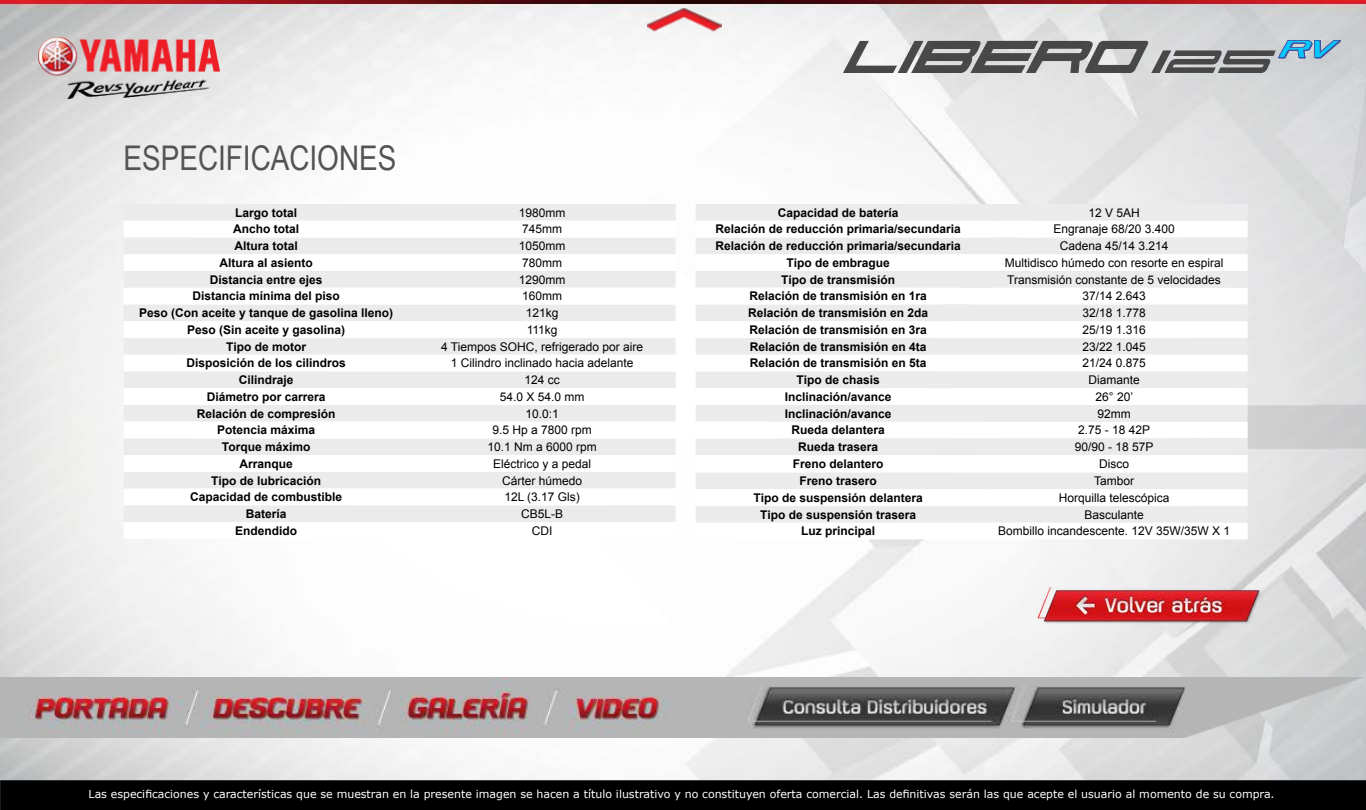
<style>
.page{position:relative;width:1366px;height:810px;background:#fff}
.page>*{position:absolute;margin:0;border:0;box-sizing:border-box;transform-origin:0 0}
.t1{font:34px "Arial Narrow";color:#535356}
.t2{font:700 12px "Arial";color:#000}
.t3{font:12px "Arial";color:#000}
.t4{font:11px "Verdana";color:#fff}
</style>
<div class="page">
<img style="left:1px;top:1px;width:1365px;height:779px">
<div style="left:124px;top:204px;width:552px;height:17px;background:#ebebeb"></div>
<svg style="left:124px;top:221px;width:552px;height:318px"></svg>
<img style="left:1033px;top:586px;width:240px;height:39px">
<div style="left:696px;top:204px;width:552px;height:17px;background:#ebebeb"></div>
<svg style="left:696px;top:221px;width:552px;height:318px"></svg>
<img style="left:843px;top:40px;width:498px;height:33px">
<img style="left:38px;top:38px;width:181px;height:61px">
<div style="left:1px;top:781px;width:1365px;height:29px;background:#000"></div>
<div style="left:0;top:780px;width:1366px;height:30px;border:1px solid #000"></div>
<img style="left:1px;top:678px;width:1365px;height:60px">
<img style="left:643px;top:7px;width:81px;height:31px">
<h1 class="t1" style="left:124px;top:133px;width:274px">ESPECIFICACIONES</h1>
<p class="t2" style="left:235px;top:205px;width:64px">Largo total</p>
<p class="t3" style="left:519px;top:205px;width:48px">1980mm</p>
<p class="t2" style="left:233px;top:221px;width:68px">Ancho total</p>
<p class="t3" style="left:522px;top:221px;width:42px">745mm</p>
<p class="t2" style="left:235px;top:238px;width:65px">Altura total</p>
<p class="t3" style="left:519px;top:238px;width:48px">1050mm</p>
<p class="t2" style="left:219px;top:255px;width:95px">Altura al asiento</p>
<p class="t3" style="left:522px;top:255px;width:42px">780mm</p>
<p class="t2" style="left:210px;top:272px;width:114px">Distancia entre ejes</p>
<p class="t3" style="left:519px;top:272px;width:48px">1290mm</p>
<p class="t2" style="left:192px;top:288px;width:149px">Distancia mínima del piso</p>
<p class="t3" style="left:522px;top:288px;width:42px">160mm</p>
<p class="t2" style="left:139px;top:305px;width:256px">Peso (Con aceite y tanque de gasolina lleno)</p>
<p class="t3" style="left:526px;top:305px;width:34px">121kg</p>
<p class="t2" style="left:187px;top:322px;width:160px">Peso (Sin aceite y gasolina)</p>
<p class="t3" style="left:527px;top:322px;width:32px">111kg</p>
<p class="t2" style="left:226px;top:338px;width:81px">Tipo de motor</p>
<p class="t3" style="left:441px;top:339px;width:204px">4 Tiempos SOHC, refrigerado por aire</p>
<p class="t2" style="left:186px;top:355px;width:161px">Disposición de los cilindros</p>
<p class="t3" style="left:451px;top:355px;width:184px">1 Cilindro inclinado hacia adelante</p>
<p class="t2" style="left:239px;top:372px;width:56px">Cilindraje</p>
<p class="t3" style="left:524px;top:372px;width:37px">124 cc</p>
<p class="t2" style="left:207px;top:389px;width:120px">Diámetro por carrera</p>
<p class="t3" style="left:500px;top:389px;width:86px">54.0 X 54.0 mm</p>
<p class="t2" style="left:197px;top:405px;width:140px">Relación de compresión</p>
<p class="t3" style="left:525px;top:406px;width:35px">10.0:1</p>
<p class="t2" style="left:217px;top:422px;width:100px">Potencia máxima</p>
<p class="t3" style="left:492px;top:422px;width:101px">9.5 Hp a 7800 rpm</p>
<p class="t2" style="left:222px;top:439px;width:90px">Torque máximo</p>
<p class="t3" style="left:487px;top:439px;width:111px">10.1 Nm a 6000 rpm</p>
<p class="t2" style="left:240px;top:456px;width:55px">Arranque</p>
<p class="t3" style="left:493px;top:456px;width:100px">Eléctrico y a pedal</p>
<p class="t2" style="left:211px;top:472px;width:111px">Tipo de lubricación</p>
<p class="t3" style="left:502px;top:473px;width:82px">Cárter húmedo</p>
<p class="t2" style="left:190px;top:489px;width:154px">Capacidad de combustible</p>
<p class="t3" style="left:504px;top:489px;width:77px">12L (3.17 Gls)</p>
<p class="t2" style="left:246px;top:506px;width:42px">Batería</p>
<p class="t3" style="left:521px;top:506px;width:44px">CB5L-B</p>
<p class="t2" style="left:235px;top:523px;width:64px">Endendido</p>
<p class="t3" style="left:532px;top:523px;width:22px">CDI</p>
<p class="t2" style="left:778px;top:205px;width:122px">Capacidad de batería</p>
<p class="t3" style="left:1088px;top:205px;width:53px">12 V 5AH</p>
<p class="t2" style="left:715px;top:221px;width:247px">Relación de reducción primaria/secundaria</p>
<p class="t3" style="left:1053px;top:221px;width:123px">Engranaje 68/20 3.400</p>
<p class="t2" style="left:715px;top:238px;width:247px">Relación de reducción primaria/secundaria</p>
<p class="t3" style="left:1060px;top:238px;width:110px">Cadena 45/14 3.214</p>
<p class="t2" style="left:787px;top:255px;width:105px">Tipo de embrague</p>
<p class="t3" style="left:1005px;top:255px;width:220px">Multidisco húmedo con resorte en espiral</p>
<p class="t2" style="left:781px;top:271px;width:115px">Tipo de transmisión</p>
<p class="t3" style="left:1007px;top:272px;width:215px">Transmisión constante de 5 velocidades</p>
<p class="t2" style="left:749px;top:288px;width:179px">Relación de transmisión en 1ra</p>
<p class="t3" style="left:1082px;top:288px;width:65px">37/14 2.643</p>
<p class="t2" style="left:748px;top:305px;width:182px">Relación de transmisión en 2da</p>
<p class="t3" style="left:1082px;top:305px;width:65px">32/18 1.778</p>
<p class="t2" style="left:749px;top:322px;width:179px">Relación de transmisión en 3ra</p>
<p class="t3" style="left:1082px;top:322px;width:65px">25/19 1.316</p>
<p class="t2" style="left:750px;top:338px;width:178px">Relación de transmisión en 4ta</p>
<p class="t3" style="left:1082px;top:339px;width:65px">23/22 1.045</p>
<p class="t2" style="left:750px;top:355px;width:178px">Relación de transmisión en 5ta</p>
<p class="t3" style="left:1082px;top:355px;width:65px">21/24 0.875</p>
<p class="t2" style="left:797px;top:372px;width:85px">Tipo de chasis</p>
<p class="t3" style="left:1088px;top:372px;width:53px">Diamante</p>
<p class="t2" style="left:785px;top:389px;width:108px">Inclinación/avance</p>
<p class="t3" style="left:1096px;top:389px;width:39px">26° 20’</p>
<p class="t2" style="left:785px;top:405px;width:108px">Inclinación/avance</p>
<p class="t3" style="left:1097px;top:406px;width:35px">92mm</p>
<p class="t2" style="left:791px;top:422px;width:95px">Rueda delantera</p>
<p class="t3" style="left:1078px;top:422px;width:74px">2.75 - 18 42P</p>
<p class="t2" style="left:798px;top:439px;width:82px">Rueda trasera</p>
<p class="t3" style="left:1075px;top:439px;width:80px">90/90 - 18 57P</p>
<p class="t2" style="left:793px;top:456px;width:92px">Freno delantero</p>
<p class="t3" style="left:1099px;top:456px;width:31px">Disco</p>
<p class="t2" style="left:799px;top:473px;width:79px">Freno trasero</p>
<p class="t3" style="left:1094px;top:473px;width:42px">Tambor</p>
<p class="t2" style="left:754px;top:490px;width:171px">Tipo de suspensión delantera</p>
<p class="t3" style="left:1059px;top:490px;width:112px">Horquilla telescópica</p>
<p class="t2" style="left:760px;top:507px;width:157px">Tipo de suspensión trasera</p>
<p class="t3" style="left:1084px;top:507px;width:61px">Basculante</p>
<p class="t2" style="left:801px;top:523px;width:76px">Luz principal</p>
<p class="t3" style="left:998px;top:523px;width:234px">Bombillo incandescente. 12V 35W/35W X 1</p>
<p class="t4" style="left:89px;top:787px;width:1188px">Las especificaciones y características que se muestran en la presente imagen se hacen a título ilustrativo y no constituyen oferta comercial. Las definitivas serán las que acepte el usuario al momento de su compra.</p>
</div>
